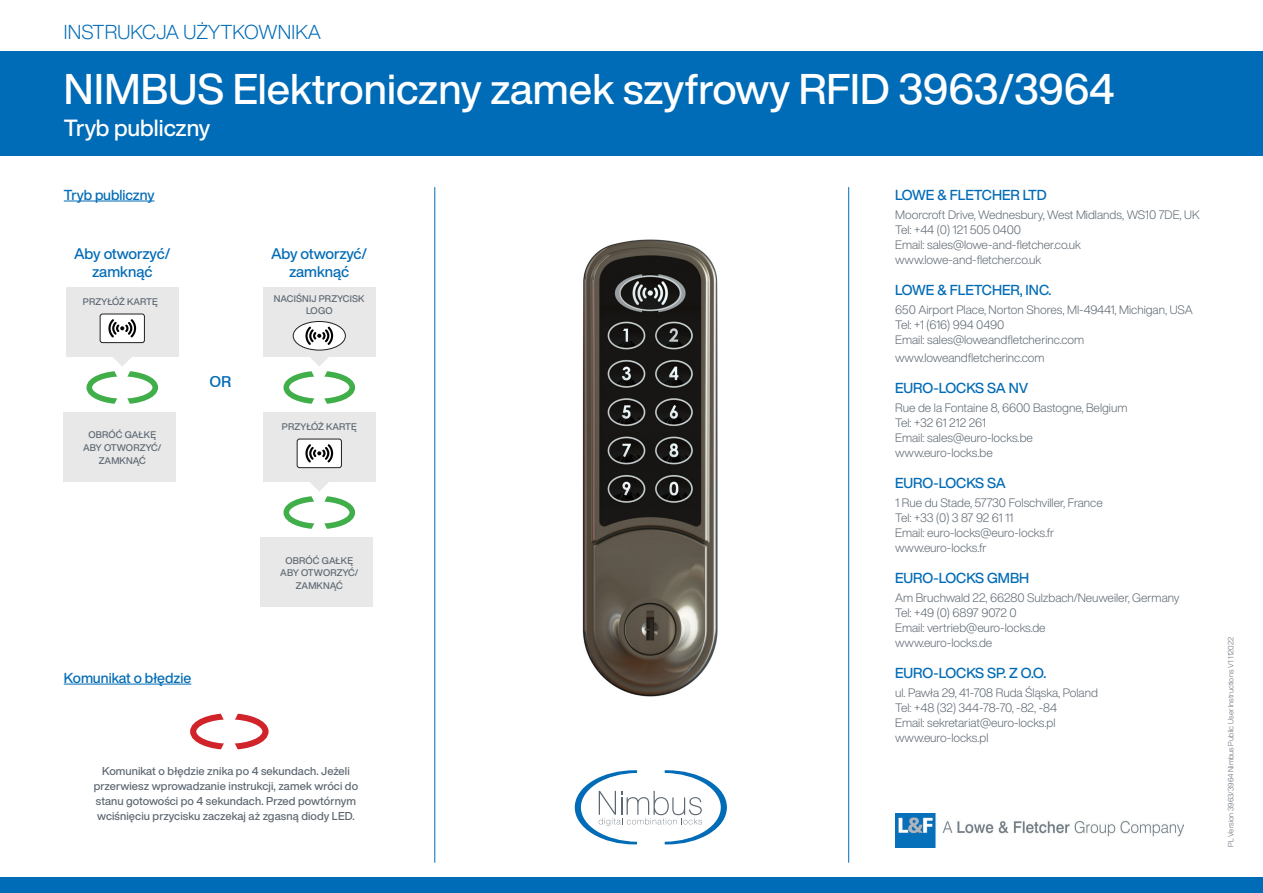
<style>
.page{position:relative;width:1263px;height:893px;background:#fff}
.page>*{position:absolute;margin:0;border:0;box-sizing:border-box;transform-origin:0 0}
.t1{font:500 42.15px "Helvetica Now Display";color:#fff}
.t2{font:500 23.1px "Helvetica Now Display";letter-spacing:-.005em;color:#fff}
.t3{font:300 19.8px "Helvetica Now Display";color:#006bb6}
.t4{font:500 15.15px/18px "Helvetica Now Display";letter-spacing:-.015em;color:#006bb6;text-align:center}
.t5{font:500 15.15px "Swiss 721 BT";color:#006bb6}
.t6{font:500 14.25px "Helvetica Now Display";color:#006bb6}
.t7{font:300 12px/15px "Helvetica Now Display";color:#5c6771}
.t8{font:500 11.25px/15px "Helvetica Now Display";letter-spacing:.01em;color:#5c6771;text-align:center}
.t9{font:500 9.45px/12.6px "Helvetica Now Display";letter-spacing:.005em;color:#5c6771;text-align:center}
.t10{font:300 7.5px "Helvetica Now Display";letter-spacing:.01em;color:#5c6771}
</style>
<div class="page">
<div style="left:0;top:51px;width:1263px;height:105px;background:#006bb6"></div>
<hr style="left:64px;top:201px;width:90px;height:1px;background:#006bb6">
<div style="left:0;top:878px;width:1263px;height:15px;background:#006bb6"></div>
<hr style="left:848px;top:187px;width:1px;height:676px;background:#006bb6">
<hr style="left:434px;top:187px;width:1px;height:676px;background:#006bb6">
<hr style="left:64px;top:684px;width:127px;height:1px;background:#006bb6">
<img style="left:895px;top:814px;width:288px;height:33px">
<div style="left:190px;top:713px;width:79px;height:37px;border:6px solid #d1232a;border-radius:50%"></div>
<svg style="left:220px;top:713px;width:19px;height:37px"></svg>
<svg style="left:574px;top:770px;width:153px;height:75px"></svg>
<img style="left:582px;top:240px;width:136px;height:457px">
<div style="left:64px;top:412px;width:112px;height:70px;background:#e8e8e9"></div>
<div style="left:66px;top:287px;width:112px;height:70px;background:#e8e8e9"></div>
<div style="left:86px;top:371px;width:72px;height:33px;border:6px solid #40ae49;border-radius:50%"></div>
<svg style="left:113px;top:357px;width:19px;height:47px"></svg>
<div style="left:100px;top:314px;width:44px;height:29px;background:#fff;border-radius:2px"></div>
<div style="left:100px;top:314px;width:45px;height:29px;border:1px solid #231f20;border-radius:2px"></div>
<svg style="left:108px;top:319px;width:28px;height:19px"></svg>
<div style="left:263px;top:287px;width:112px;height:70px;background:#e8e8e9"></div>
<div style="left:283px;top:371px;width:72px;height:33px;border:6px solid #40ae49;border-radius:50%"></div>
<svg style="left:293px;top:321px;width:52px;height:29px"></svg>
<div style="left:293px;top:321px;width:53px;height:29px;border:1px solid #231f20;border-radius:50%"></div>
<svg style="left:305px;top:327px;width:28px;height:77px"></svg>
<div style="left:261px;top:537px;width:112px;height:70px;background:#e8e8e9"></div>
<div style="left:263px;top:412px;width:112px;height:70px;background:#e8e8e9"></div>
<div style="left:283px;top:496px;width:72px;height:33px;border:6px solid #40ae49;border-radius:50%"></div>
<svg style="left:309px;top:482px;width:20px;height:47px"></svg>
<div style="left:297px;top:439px;width:44px;height:29px;background:#fff;border-radius:2px"></div>
<div style="left:297px;top:439px;width:45px;height:29px;border:1px solid #231f20;border-radius:2px"></div>
<svg style="left:305px;top:444px;width:28px;height:19px"></svg>
<p class="t3" style="left:64px;top:18px;width:259px">INSTRUKCJA UŻYTKOWNIKA</p>
<p class="t1" style="left:64px;top:60px;width:1052px">NIMBUS Elektroniczny zamek szyfrowy RFID 3963/3964</p>
<p class="t2" style="left:64px;top:112px;width:148px">Tryb publiczny</p>
<p class="t6" style="left:64px;top:185px;width:92px">Tryb publiczny</p>
<p class="t4" style="left:74px;top:245px;width:98px">Aby otworzyć/ zamknąć</p>
<p class="t9" style="left:83px;top:295px;width:76px">PRZYŁÓŻ KARTĘ</p>
<p class="t9" style="left:83px;top:429px;width:80px">OBRÓĆ GAŁKĘ<br>ABY OTWORZYĆ/<br>ZAMKNĄĆ</p>
<p class="t5" style="left:209px;top:373px;width:24px">OR</p>
<p class="t6" style="left:64px;top:668px;width:129px">Komunikat o błędzie</p>
<p class="t4" style="left:271px;top:245px;width:98px">Aby otworzyć/ zamknąć</p>
<p class="t9" style="left:274px;top:292px;width:92px">NACIŚNIJ PRZYCISK<br>LOGO</p>
<p class="t9" style="left:282px;top:421px;width:76px">PRZYŁÓŻ KARTĘ</p>
<p class="t9" style="left:280px;top:554px;width:80px">OBRÓĆ GAŁKĘ<br>ABY OTWORZYĆ/<br>ZAMKNĄĆ</p>
<p class="t8" style="left:94px;top:763px;width:266px">Komunikat o błędzie znika po 4 sekundach. Jeżeli przerwiesz wprowadzanie instrukcji, zamek wróci do stanu gotowości po 4 sekundach. Przed powtórnym wciśnięciu przycisku zaczekaj aż zgasną diody LED.</p>
<p class="t6" style="left:895px;top:185px;width:153px">LOWE &amp; FLETCHER LTD</p>
<p class="t7" style="left:895px;top:207px;width:306px">Moorcroft Drive, Wednesbury, West Midlands, WS10 7DE, UK Tel: +44 (0) 121 505 0400<br>Email: sales@lowe-and-fletcher.co.uk www.lowe-and-fletcher.co.uk</p>
<p class="t6" style="left:895px;top:280px;width:158px">LOWE &amp; FLETCHER, INC.</p>
<p class="t7" style="left:895px;top:302px;width:299px">650 Airport Place, Norton Shores, MI-49441, Michigan, USA<br>Tel: +1 (616) 994 0490<br>Email: sales@loweandfletcherinc.com</p>
<p class="t7" style="left:895px;top:350px;width:151px">www.loweandfletcherinc.com</p>
<p class="t6" style="left:895px;top:378px;width:135px">EURO-LOCKS SA NV</p>
<p class="t7" style="left:895px;top:400px;width:234px">Rue de la Fontaine 8, 6600 Bastogne, Belgium<br>Tel: +32 61 212 261<br>Email: sales@euro-locks.be www.euro-locks.be</p>
<p class="t6" style="left:895px;top:473px;width:112px">EURO-LOCKS SA</p>
<p class="t7" style="left:895px;top:495px;width:209px">1 Rue du Stade, 57730 Folschviller, France<br>Tel: +33 (0) 3 87 92 61 11<br>Email: euro-locks@euro-locks.fr www.euro-locks.fr</p>
<p class="t6" style="left:895px;top:568px;width:136px">EURO-LOCKS GMBH</p>
<p class="t7" style="left:895px;top:590px;width:286px">Am Bruchwald 22, 66280 Sulzbach/Neuweiler, Germany<br>Tel: +49 (0) 6897 9072 0<br>Email: vertrieb@euro-locks.de<br>www.euro-locks.de</p>
<p class="t6" style="left:895px;top:663px;width:153px">EURO-LOCKS SP. Z O.O.</p>
<p class="t7" style="left:895px;top:685px;width:204px">ul. Pawła 29, 41-708 Ruda Śląska, Poland<br>Tel: +48 (32) 344-78-70, -82, -84<br>Email: sekretariat@euro-locks.pl www.euro-locks.pl</p>
<p class="t10" style="left:1226px;top:847px;width:211px;rotate:-90deg">PL Version 3963/3964 Nimbus Public User Instructions V1 112022</p>
</div>
